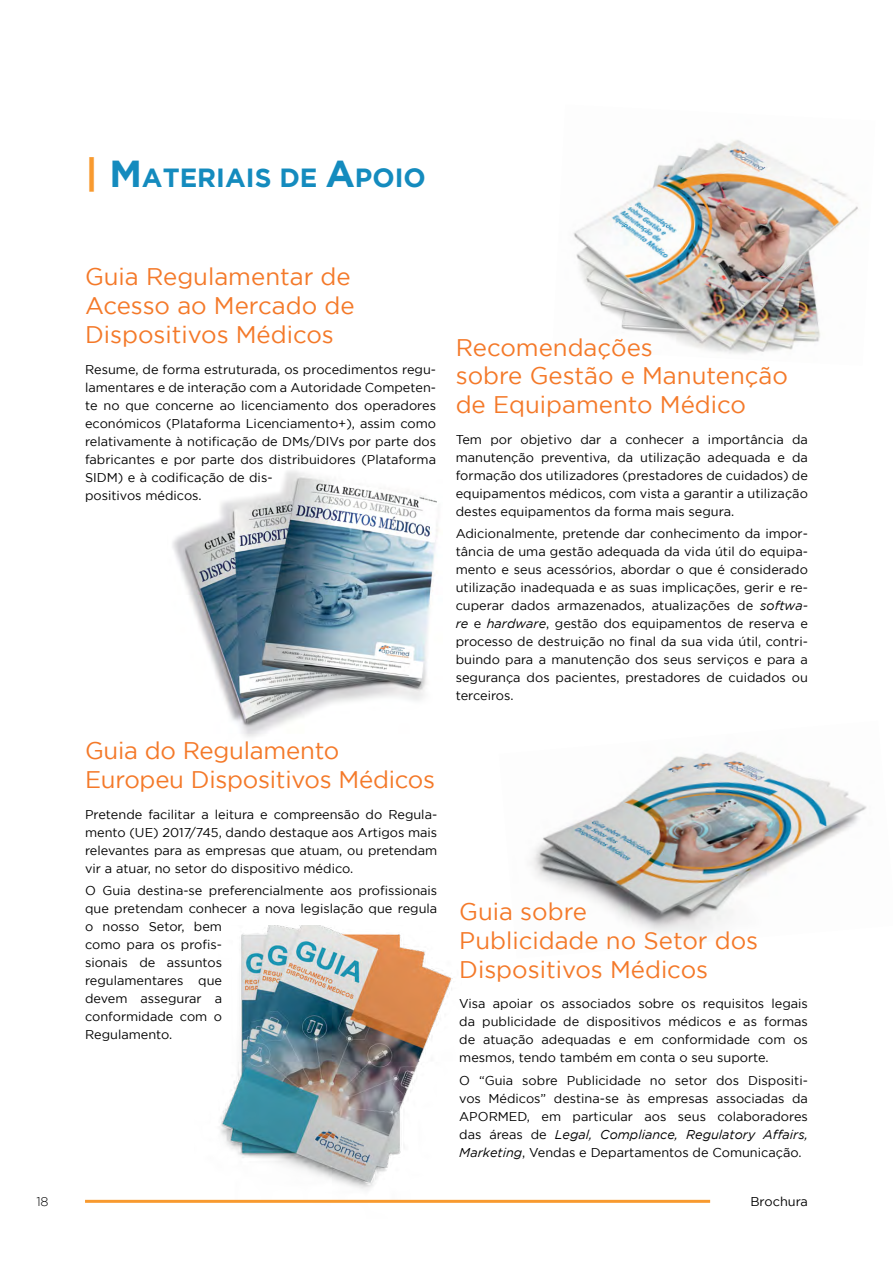
<style>
.page{position:relative;width:893px;height:1263px;background:#fff}
.page>*{position:absolute;margin:0;border:0;box-sizing:border-box;transform-origin:0 0}
.t1{font:700 26.25px "Gotham";color:#148bbe}
.t2{font:24px/28.8px "Gotham";color:#f47929}
.t3{font:12.75px/18px "Gotham";color:#000;text-align:justify}
.t4{font:300 12.75px "Gotham";color:#000}
.s1{font-size:37.5px;color:#f89a2f}
.s2{font-size:37.5px}
.s3{font-style:italic}
</style>
<div class="page">
<img style="left:573px;top:140px;width:285px;height:214px">
<img style="left:531px;top:752px;width:336px;height:183px">
<img style="left:172px;top:471px;width:266px;height:266px">
<img style="left:195px;top:925px;width:267px;height:275px">
<hr style="left:85px;top:1200px;width:625px;height:3px;background:#f89a2f">
<h1 class="t1" style="left:85px;top:163px;width:342px"><span class="s1">|</span> <span class="s2">M</span>ATERIAIS DE <span class="s2">A</span>POIO</h1>
<h2 class="t2" style="left:85px;top:262px;width:271px">Guia Regulamentar de<br>Acesso ao Mercado de<br>Dispositivos Médicos</h2>
<p class="t3" style="left:85px;top:360px;width:353px;text-align:left">Resume, de forma estruturada, os procedimentos regu&shy;lamentares e de interação com a Autoridade Competen&shy;te no que concerne ao licenciamento dos operadores económicos (Plataforma Licenciamento+), assim como relativamente à notificação de DMs/DIVs por parte dos fabricantes e por parte dos distribuidores (Plataforma SIDM) e à codificação de dis-<br>positivos médicos.</p>
<h2 class="t2" style="left:85px;top:736px;width:352px">Guia do Regulamento<br>Europeu Dispositivos Médicos</h2>
<p class="t3" style="left:85px;top:805px;width:354px">Pretende facilitar a leitura e compreensão do Regula&shy;mento (UE) 2017/745, dando destaque aos Artigos mais relevantes para as empresas que atuam, ou pretendam vir a atuar, no setor do dispositivo médico.</p>
<p class="t3" style="left:85px;top:881px;width:354px;text-align:left">O Guia destina-se preferencialmente aos profissionais que pretendam conhecer a nova legislação que regula o nosso Setor, bem<br>como para os profis-<br>sionais de assuntos<br>regulamentares que<br>devem assegurar a<br>conformidade com o<br>Regulamento.</p>
<h2 class="t2" style="left:456px;top:332px;width:334px">Recomendações<br>sobre Gestão e Manutenção de Equipamento Médico</h2>
<p class="t3" style="left:456px;top:430px;width:354px">Tem por objetivo dar a conhecer a importância da manutenção preventiva, da utilização adequada e da formação dos utilizadores (prestadores de cuidados) de equipamentos médicos, com vista a garantir a utilização destes equipamentos da forma mais segura.</p>
<p class="t3" style="left:456px;top:524px;width:354px">Adicionalmente, pretende dar conhecimento da impor&shy;tância de uma gestão adequada da vida útil do equipa&shy;mento e seus acessórios, abordar o que é considerado utilização inadequada e as suas implicações, gerir e re&shy;cuperar dados armazenados, atualizações de <span class="s3">softwa&shy;re</span> e <span class="s3">hardware</span>, gestão dos equipamentos de reserva e processo de destruição no final da sua vida útil, contri&shy;buindo para a manutenção dos seus serviços e para a segurança dos pacientes, prestadores de cuidados ou terceiros.</p>
<h2 class="t2" style="left:459px;top:897px;width:300px">Guia sobre<br>Publicidade no Setor dos<br>Dispositivos Médicos</h2>
<p class="t3" style="left:459px;top:995px;width:350px">Visa apoiar os associados sobre os requisitos legais da publicidade de dispositivos médicos e as formas de atuação adequadas e em conformidade com os mesmos, tendo também em conta o seu suporte.</p>
<p class="t3" style="left:459px;top:1071px;width:350px">O “Guia sobre Publicidade no setor dos Dispositi&shy;vos Médicos” destina-se às empresas associadas da APORMED, em particular aos seus colaboradores das áreas de <span class="s3">Legal, Compliance, Regulatory Affairs, Marketing</span>, Vendas e Departamentos de Comunicação.</p>
<p class="t4" style="left:36px;top:1194px;width:14px">18</p>
<p class="t3" style="left:750px;top:1192px;width:59px">Brochura</p>
</div>
